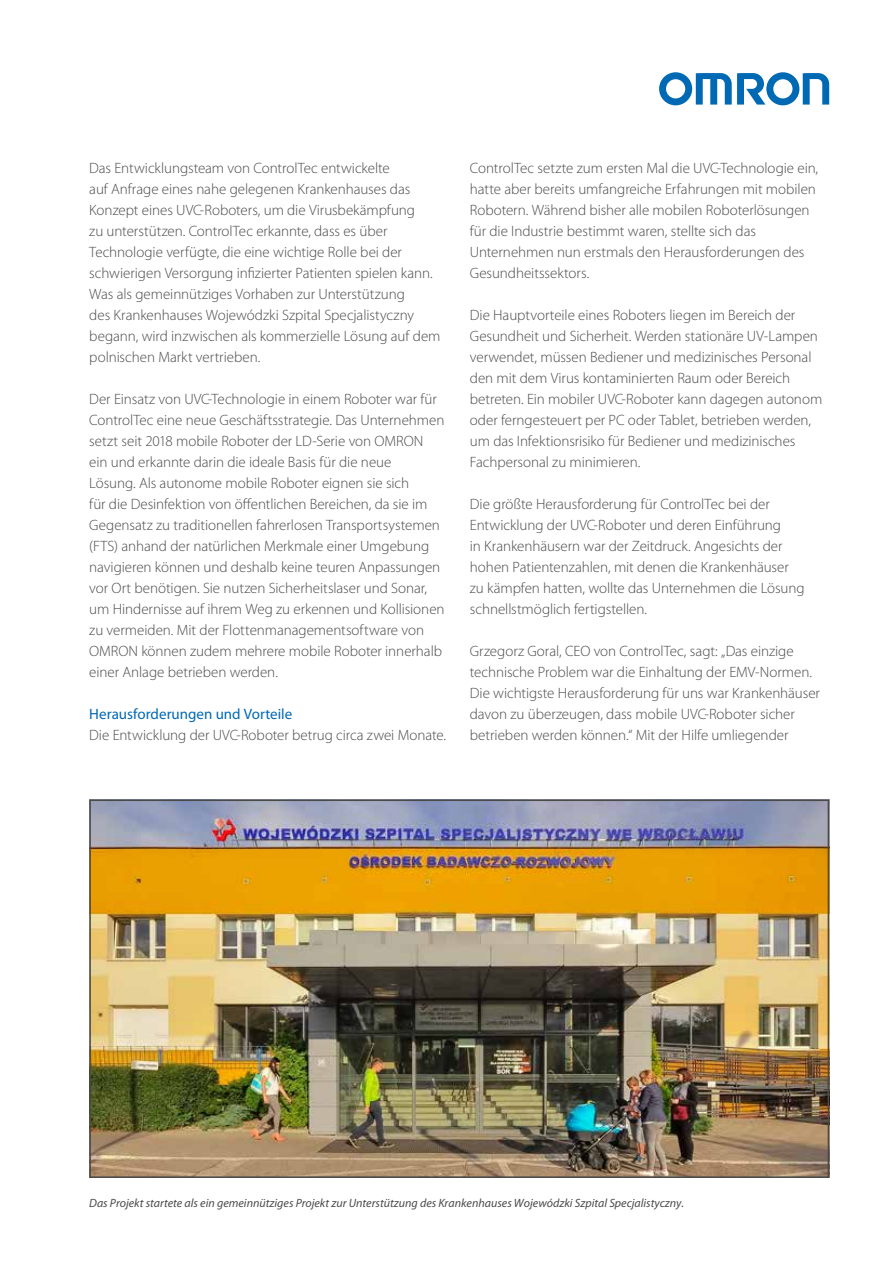
<style>
.page{position:relative;width:893px;height:1263px;background:#fff}
.page>*{position:absolute;margin:0;border:0;box-sizing:border-box;transform-origin:0 0}
.t1{font:300 15px/21px "Myriad Pro";letter-spacing:-.005em;color:#4a4a49}
.t2{font:15px "Myriad Pro";color:#0069b4}
.t3{font:italic 12px "Myriad Pro";color:#4a4a49}
</style>
<div class="page">
<svg style="left:659px;top:72px;width:170px;height:33px"></svg>
<img style="left:92px;top:802px;width:734px;height:373px">
<div style="left:89px;top:799px;width:740px;height:379px;border:2px solid #4a4a49"></div>
<p class="t1" style="left:89px;top:158px;width:353px">Das Entwicklungsteam von ControlTec entwickelte<br>auf Anfrage eines nahe gelegenen Krankenhauses das Konzept eines UVC-Roboters, um die Virusbekämpfung<br>zu unterstützen. ControlTec erkannte, dass es über Technologie verfügte, die eine wichtige Rolle bei der schwierigen Versorgung infizierter Patienten spielen kann.<br>Was als gemeinnütziges Vorhaben zur Unterstützung<br>des Krankenhauses Wojewódzki Szpital Specjalistyczny begann, wird inzwischen als kommerzielle Lösung auf dem polnischen Markt vertrieben.</p>
<p class="t1" style="left:89px;top:389px;width:357px">Der Einsatz von UVC-Technologie in einem Roboter war für ControlTec eine neue Geschäftsstrategie. Das Unternehmen setzt seit 2018 mobile Roboter der LD-Serie von OMRON ein und erkannte darin die ideale Basis für die neue<br>Lösung. Als autonome mobile Roboter eignen sie sich<br>für die Desinfektion von öffentlichen Bereichen, da sie im Gegensatz zu traditionellen fahrerlosen Transportsystemen (FTS) anhand der natürlichen Merkmale einer Umgebung navigieren können und deshalb keine teuren Anpassungen vor Ort benötigen. Sie nutzen Sicherheitslaser und Sonar, um Hindernisse auf ihrem Weg zu erkennen und Kollisionen zu vermeiden. Mit der Flottenmanagementsoftware von OMRON können zudem mehrere mobile Roboter innerhalb einer Anlage betrieben werden.</p>
<p class="t2" style="left:89px;top:706px;width:205px">Herausforderungen und Vorteile</p>
<p class="t1" style="left:89px;top:725px;width:358px">Die Entwicklung der UVC-Roboter betrug circa zwei Monate.</p>
<p class="t1" style="left:470px;top:158px;width:350px">ControlTec setzte zum ersten Mal die UVC-Technologie ein, hatte aber bereits umfangreiche Erfahrungen mit mobilen Robotern. Während bisher alle mobilen Roboterlösungen für die Industrie bestimmt waren, stellte sich das Unternehmen nun erstmals den Herausforderungen des Gesundheitssektors.</p>
<p class="t1" style="left:470px;top:305px;width:354px">Die Hauptvorteile eines Roboters liegen im Bereich der Gesundheit und Sicherheit. Werden stationäre UV-Lampen verwendet, müssen Bediener und medizinisches Personal den mit dem Virus kontaminierten Raum oder Bereich betreten. Ein mobiler UVC-Roboter kann dagegen autonom oder ferngesteuert per PC oder Tablet, betrieben werden, um das Infektionsrisiko für Bediener und medizinisches Fachpersonal zu minimieren.</p>
<p class="t1" style="left:470px;top:494px;width:336px">Die größte Herausforderung für ControlTec bei der Entwicklung der UVC-Roboter und deren Einführung<br>in Krankenhäusern war der Zeitdruck. Angesichts der hohen Patientenzahlen, mit denen die Krankenhäuser zu kämpfen hatten, wollte das Unternehmen die Lösung schnellstmöglich fertigstellen.</p>
<p class="t1" style="left:470px;top:641px;width:352px">Grzegorz Goral, CEO von ControlTec, sagt: „Das einzige technische Problem war die Einhaltung der EMV-Normen.<br>Die wichtigste Herausforderung für uns war Krankenhäuser davon zu überzeugen, dass mobile UVC-Roboter sicher betrieben werden können.“ Mit der Hilfe umliegender</p>
<p class="t3" style="left:89px;top:1196px;width:596px">Das Projekt startete als ein gemeinnütziges Projekt zur Unterstützung des Krankenhauses Wojewódzki Szpital Specjalistyczny.</p>
</div>
